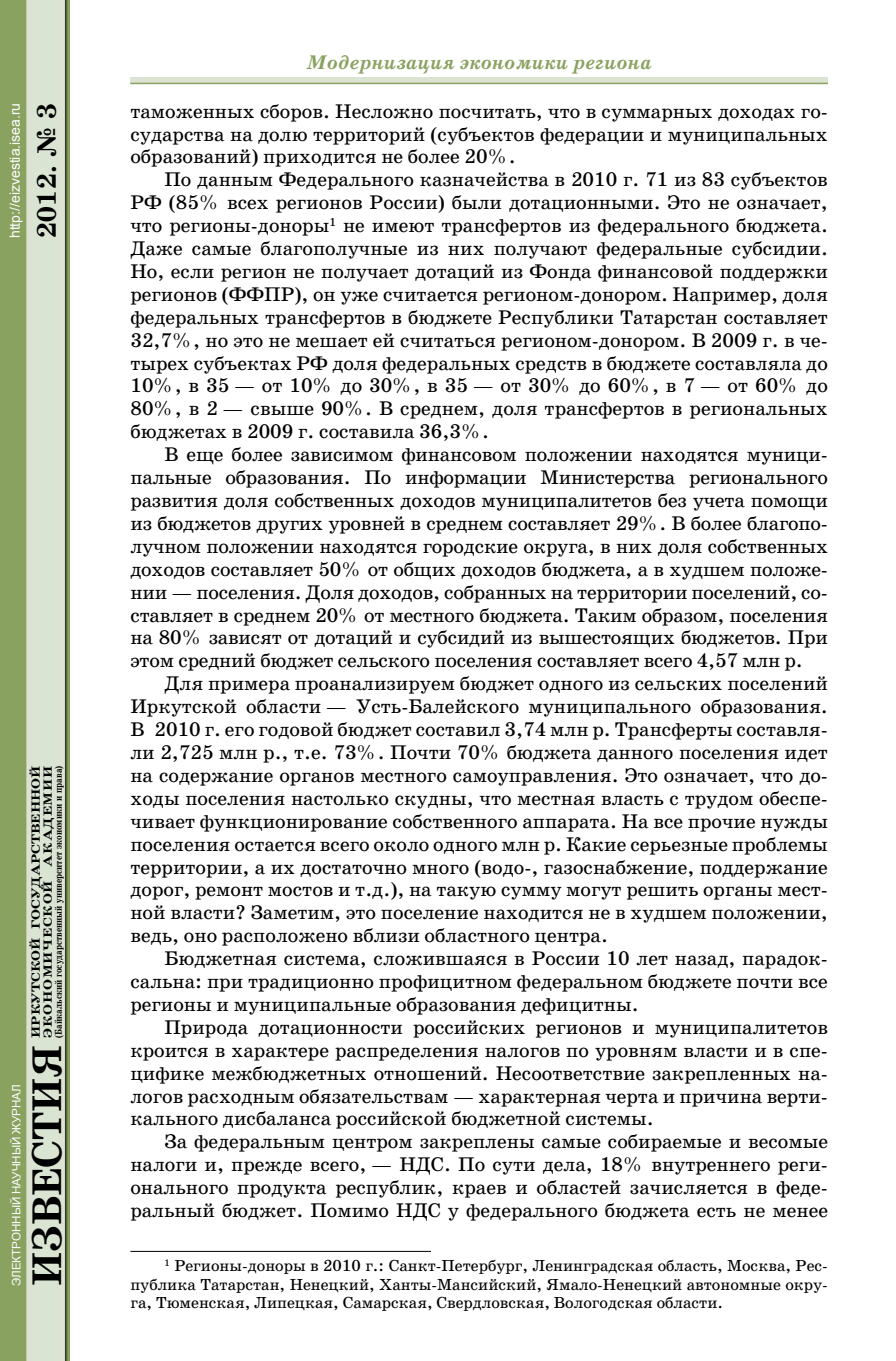
<style>
.page{position:relative;width:896px;height:1361px;background:#fff}
.page>*{position:absolute;margin:0;border:0;box-sizing:border-box;transform-origin:0 0}
.t1{font:700 42px "School Book C";color:#000}
.t2{font:700 27px "School Book C";color:#000}
.t3{font:20px/23px "School Book C";color:#000;text-align:justify}
.t4{font:italic 700 20px "School Book C";color:#89a260}
.t5{font:16.2px/18.2px "School Book C";color:#000;text-align:justify}
.t6{font:14px "Arial";color:#fff}
.t7{font:700 12px/12px "School Book C";color:#000;scale:1.25 1}
.t8{font:11.6px "Arial";color:#fff}
.t9{font:700 10px "School Book C";color:#000;scale:.85 1}
</style>
<div class="page">
<img style="left:0;top:0;width:70px;height:1361px">
<svg style="left:130px;top:77px;width:698px;height:6px;background:#d6e0cd"></svg>
<hr style="left:130px;top:83px;width:698px;height:1px;background:#89a260">
<hr style="left:130px;top:1251px;width:301px;height:1px;background:#000">
<p class="t6" style="left:6px;top:238px;width:137px;rotate:-90deg">http://eizvestia.isea.ru</p>
<h2 class="t2" style="left:32px;top:238px;width:136px;rotate:-90deg">2012. № 3</h2>
<p class="t8" style="left:9px;top:1286px;width:203px;rotate:-90deg">ЭЛЕКТРОННЫЙ НАУЧНЫЙ ЖУРНАЛ</p>
<p class="t7" style="left:30px;top:1037px;width:219px;rotate:-90deg">ИРКУТСКОЙ ГОСУДАРСТВЕННОЙ<br>ЭКОНОМИЧЕСКОЙ АКАДЕМИИ</p>
<p class="t9" style="left:53px;top:1037px;width:322px;rotate:-90deg">(Байкальский государственный университет экономики и права)</p>
<h1 class="t1" style="left:23px;top:1286px;width:243px;rotate:-90deg">ИЗВЕСТИЯ</h1>
<p class="t4" style="left:306px;top:51px;width:347px">Модернизация экономики региона</p>
<p class="t3" style="left:130px;top:100px;width:699px">таможенных сборов. Несложно посчитать, что в суммарных доходах го&shy;сударства на долю территорий (субъектов федерации и муниципальных образований) приходится не более 20%.</p>
<p class="t3" style="left:130px;top:168px;width:699px;text-indent:34px">По данным Федерального казначейства в 2010 г. 71 из 83 субъектов РФ (85% всех регионов России) были дотационными. Это не означает, что регионы-доноры<sup>1</sup> не имеют трансфертов из федерального бюджета.<br>Даже самые благополучные из них получают федеральные субсидии.<br>Но, если регион не получает дотаций из Фонда финансовой поддержки регионов (ФФПР), он уже считается регионом-донором. Например, доля федеральных трансфертов в бюджете Республики Татарстан составляет 32,7%, но это не мешает ей считаться регионом-донором. В 2009 г. в че&shy;тырех субъектах РФ доля федеральных средств в бюджете составляла до 10%, в 35 — от 10% до 30%, в 35 — от 30% до 60%, в 7 — от 60% до 80%, в 2 — свыше 90%. В среднем, доля трансфертов в региональных бюджетах в 2009 г. составила 36,3%.</p>
<p class="t3" style="left:130px;top:443px;width:699px;text-indent:34px">В еще более зависимом финансовом положении находятся муници&shy;пальные образования. По информации Министерства регионального развития доля собственных доходов муниципалитетов без учета помощи из бюджетов других уровней в среднем составляет 29%. В более благопо&shy;лучном положении находятся городские округа, в них доля собственных доходов составляет 50% от общих доходов бюджета, а в худшем положе&shy;нии — поселения. Доля доходов, собранных на территории поселений, со&shy;ставляет в среднем 20% от местного бюджета. Таким образом, поселения на 80% зависят от дотаций и субсидий из вышестоящих бюджетов. При этом средний бюджет сельского поселения составляет всего 4,57 млн р.</p>
<p class="t3" style="left:130px;top:672px;width:699px;text-indent:34px">Для примера проанализируем бюджет одного из сельских поселений Иркутской области — Усть-Балейского муниципального образования.<br>В 2010 г. его годовой бюджет составил 3,74 млн р. Трансферты составля&shy;ли 2,725 млн р., т.е. 73%. Почти 70% бюджета данного поселения идет на содержание органов местного самоуправления. Это означает, что до&shy;ходы поселения настолько скудны, что местная власть с трудом обеспе&shy;чивает функционирование собственного аппарата. На все прочие нужды поселения остается всего около одного млн р. Какие серьезные проблемы территории, а их достаточно много (водо-, газоснабжение, поддержание дорог, ремонт мостов и т.д.), на такую сумму могут решить органы мест&shy;ной власти? Заметим, это поселение находится не в худшем положении, ведь, оно расположено вблизи областного центра.</p>
<p class="t3" style="left:130px;top:947px;width:699px;text-indent:34px">Бюджетная система, сложившаяся в России 10 лет назад, парадок&shy;сальна: при традиционно профицитном федеральном бюджете почти все регионы и муниципальные образования дефицитны.</p>
<p class="t3" style="left:130px;top:1016px;width:699px;text-indent:34px">Природа дотационности российских регионов и муниципалитетов кроится в характере распределения налогов по уровням власти и в спе&shy;цифике межбюджетных отношений. Несоответствие закрепленных на&shy;логов расходным обязательствам — характерная черта и причина верти&shy;кального дисбаланса российской бюджетной системы.</p>
<p class="t3" style="left:130px;top:1130px;width:699px;text-indent:34px">За федеральным центром закреплены самые собираемые и весомые налоги и, прежде всего, — НДС. По сути дела, 18% внутреннего реги&shy;онального продукта республик, краев и областей зачисляется в феде&shy;ральный бюджет. Помимо НДС у федерального бюджета есть не менее</p>
<p class="t5" style="left:130px;top:1257px;width:699px;text-indent:34px"><sup>1</sup> Регионы-доноры в 2010 г.: Санкт-Петербург, Ленинградская область, Москва, Рес&shy;публика Татарстан, Ненецкий, Ханты-Мансийский, Ямало-Ненецкий автономные окру&shy;га, Тюменская, Липецкая, Самарская, Свердловская, Вологодская области.</p>
</div>
